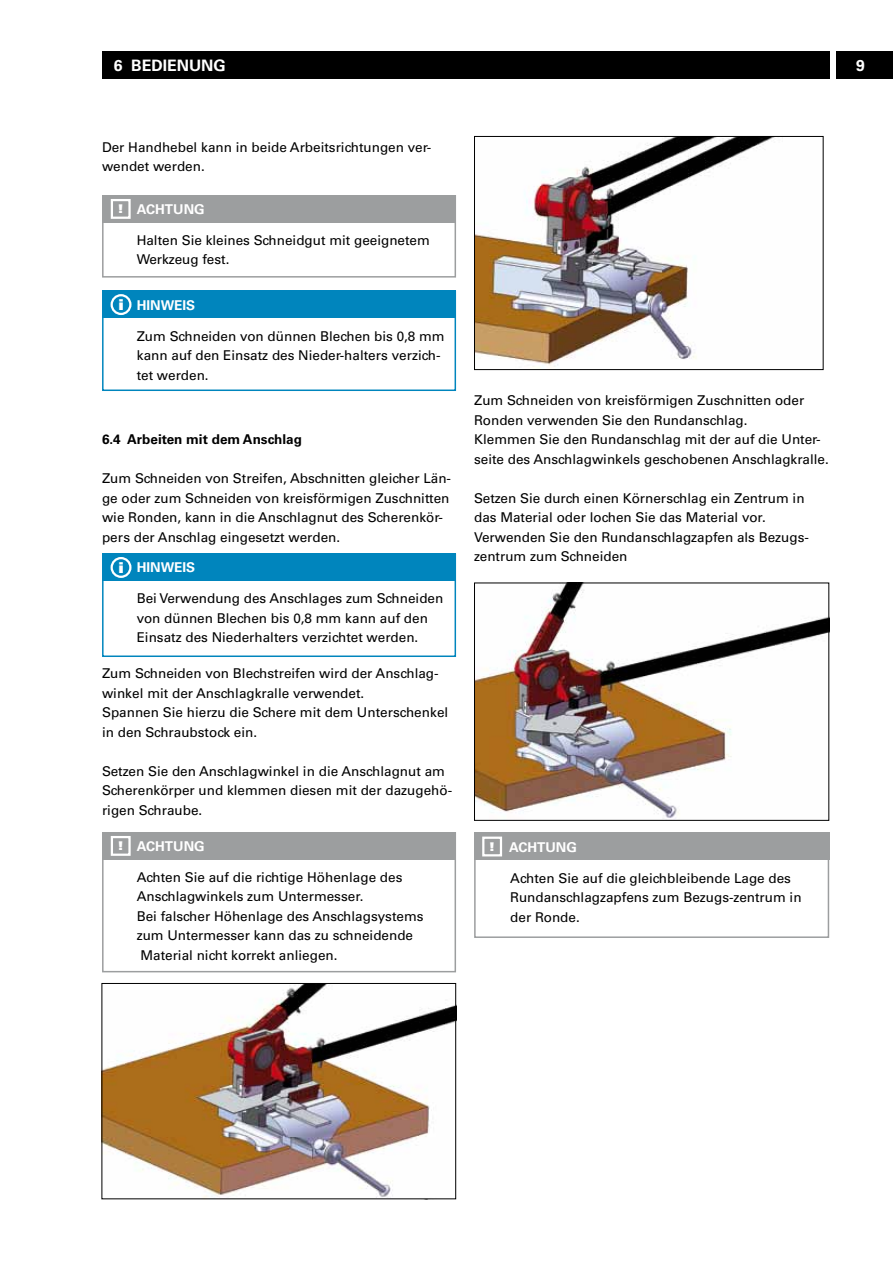
<style>
.page{position:relative;width:893px;height:1263px;background:#fff}
.page>*{position:absolute;margin:0;border:0;box-sizing:border-box;transform-origin:0 0}
.t1{font:700 15.75px "Univers LT";color:#fff}
.t2{font:500 13.5px/19.5px "Univers CE";color:#000}
.t3{font:700 13.5px "Univers LT";color:#fff}
.t4{font:700 13.5px "Univers LT";color:#000}
.t5{font:900 12px "Univers LT";color:#fff}
.s1{font-weight:900;font-size:15px}
.s2{font-weight:900;font-size:12px}
</style>
<div class="page">
<div style="left:837px;top:51px;width:56px;height:28px;background:#000"></div>
<div style="left:102px;top:51px;width:727px;height:28px;background:#000"></div>
<div style="left:102px;top:291px;width:354px;height:100px;border:2px solid #0085bd"></div>
<div style="left:102px;top:291px;width:354px;height:27px;background:#0085bd"></div>
<div style="left:111px;top:294px;width:20px;height:21px;border:2px solid #fff;border-radius:50%"></div>
<div style="left:102px;top:195px;width:354px;height:83px;border:2px solid #9c9e9f"></div>
<div style="left:102px;top:832px;width:354px;height:140px;border:2px solid #9c9e9f"></div>
<div style="left:102px;top:195px;width:354px;height:28px;background:#9c9e9f"></div>
<div style="left:102px;top:832px;width:354px;height:28px;background:#9c9e9f"></div>
<div style="left:111px;top:199px;width:20px;height:20px;border:2px solid #fff"></div>
<div style="left:111px;top:836px;width:20px;height:20px;border:2px solid #fff"></div>
<div style="left:102px;top:553px;width:354px;height:104px;border:2px solid #0085bd"></div>
<div style="left:102px;top:553px;width:354px;height:28px;background:#0085bd"></div>
<div style="left:111px;top:557px;width:20px;height:21px;border:2px solid #fff;border-radius:50%"></div>
<img style="left:104px;top:985px;width:350px;height:212px">
<div style="left:102px;top:983px;width:354px;height:216px;border:1px solid #000"></div>
<img style="left:476px;top:585px;width:351px;height:234px">
<div style="left:474px;top:583px;width:355px;height:238px;border:1px solid #000"></div>
<div style="left:474px;top:836px;width:355px;height:102px;border:2px solid #9c9e9f"></div>
<div style="left:474px;top:832px;width:355px;height:28px;background:#9c9e9f"></div>
<div style="left:482px;top:836px;width:20px;height:20px;border:2px solid #fff"></div>
<img style="left:476px;top:138px;width:297px;height:230px">
<div style="left:474px;top:136px;width:349px;height:234px;border:1px solid #000"></div>
<p class="t1" style="left:114px;top:56px;width:114px">6 BEDIENU NG</p>
<p class="t1" style="left:856px;top:56px;width:10px">9</p>
<p class="t2" style="left:102px;top:137px;width:331px">Der Handhebel kann in beide Arbeitsrichtungen ver&shy;wendet werden.</p>
<p class="t5" style="left:118px;top:201px;width:6px">!</p>
<p class="t3" style="left:137px;top:201px;width:69px">ACHTU NG</p>
<p class="t2" style="left:137px;top:231px;width:295px">Halten Sie kleines Schneidgut mit geeignetem<br>Werkzeug fest.</p>
<p class="t3" style="left:119px;top:297px;width:78px"><span class="s1">i</span> HI NWEIS</p>
<p class="t2" style="left:137px;top:326px;width:309px">Zum Schneiden von dünnen Blechen bis 0,8 mm kann auf den Einsatz des Nieder-halters verzich&shy;tet werden.</p>
<p class="t4" style="left:102px;top:431px;width:201px">6.4 ARBEITEN MIT DEM ANSCHLAG</p>
<p class="t2" style="left:102px;top:469px;width:351px">Zum Schneiden von Streifen, Abschnitten gleicher Län&shy;ge oder zum Schneiden von kreisförmigen Zuschnitten wie Ronden, kann in die Anschlagnut des Scherenkör&shy;pers der Anschlag eingesetzt werden.</p>
<p class="t3" style="left:119px;top:560px;width:78px"><span class="s1">i</span> HI NWEIS</p>
<p class="t2" style="left:137px;top:589px;width:308px">Bei Verwendung des Anschlages zum Schneiden von dünnen Blechen bis 0,8 mm kann auf den<br>Einsatz des Niederhalters verzichtet werden.</p>
<p class="t2" style="left:102px;top:664px;width:348px">Zum Schneiden von Blechstreifen wird der Anschlag&shy;winkel mit der Anschlagkralle verwendet.<br>Spannen Sie hierzu die Schere mit dem Unterschenkel in den Schraubstock ein.</p>
<p class="t2" style="left:102px;top:761px;width:352px">Setzen Sie den Anschlagwinkel in die Anschlagnut am<br>Scherenkörper und klemmen diesen mit der dazugehö&shy;rigen Schraube.</p>
<p class="t5" style="left:118px;top:838px;width:6px">!</p>
<p class="t3" style="left:137px;top:838px;width:69px">ACHTU NG</p>
<p class="t2" style="left:137px;top:868px;width:288px">Achten Sie auf die richtige Höhenlage des Anschlagwinkels zum Untermesser.<br>Bei falscher Höhenlage des Anschlagsystems zum Untermesser kann das zu schneidende Material nicht korrekt anliegen.</p>
<p class="t2" style="left:474px;top:391px;width:356px">Zum Schneiden von kreisförmigen Zuschnitten oder Ronden verwenden Sie den Rundanschlag.<br>Klemmen Sie den Rundanschlag mit der auf die Unter&shy;seite des Anschlagwinkels geschobenen Anschlagkralle.</p>
<p class="t2" style="left:474px;top:488px;width:336px">Setzen Sie durch einen Körnerschlag ein Zentrum in das Material oder lochen Sie das Material vor.<br>Verwenden Sie den Rundanschlagzapfen als Bezugs&shy;zentrum zum Schneiden</p>
<p class="t3" style="left:490px;top:839px;width:89px"><span class="s2">!</span> ACHTU NG</p>
<p class="t2" style="left:510px;top:868px;width:293px">Achten Sie auf die gleichbleibende Lage des<br>Rundanschlagzapfens zum Bezugs-zentrum in der Ronde.</p>
</div>
